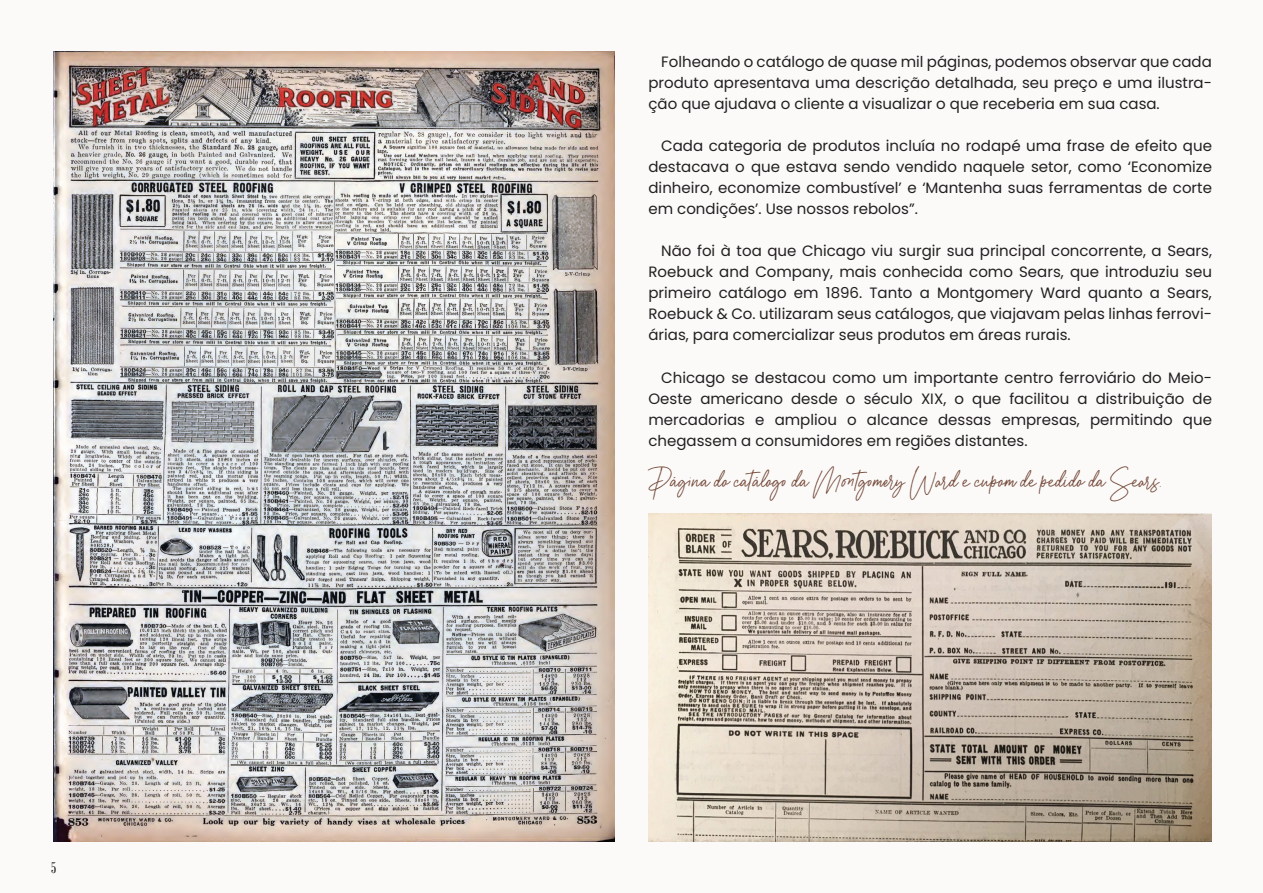
<style>
.page{position:relative;width:1263px;height:893px;background:#fbfaf9}
.page>*{position:absolute;margin:0;border:0;box-sizing:border-box;transform-origin:0 0}
.t1{font:45px "Aurelly Signature";color:#744838}
.t2{font:15px/21px "Poppins";color:#231f20;text-align:justify}
.t3{font:15px "Abraham Lincoln";color:#231f20}
</style>
<div class="page">
<img style="left:53px;top:51px;width:561px;height:791px">
<img style="left:648px;top:513px;width:564px;height:329px">
<p class="t3" style="left:51px;top:860px;width:6px">5</p>
<p class="t2" style="left:648px;top:51px;width:565px;text-indent:13px">Folheando o catálogo de quase mil páginas, podemos observar que cada produto apresentava uma descrição detalhada, seu preço e uma ilustra&shy;ção que ajudava o cliente a visualizar o que receberia em sua casa.</p>
<p class="t2" style="left:648px;top:135px;width:565px;text-indent:13px">Cada categoria de produtos incluía no rodapé uma frase de efeito que destacava o que estava sendo vendido naquele setor, como ‘Economize dinheiro, economize combustível’ e ‘Mantenha suas ferramentas de corte em condições’. Use nossos rebolos”.</p>
<p class="t2" style="left:648px;top:241px;width:565px;text-indent:13px">Não foi à toa que Chicago viu surgir sua principal concorrente, a Sears, Roebuck and Company, mais conhecida como Sears, que introduziu seu primeiro catálogo em 1896. Tanto a Montgomery Ward quanto a Sears, Roebuck &amp; Co. utilizaram seus catálogos, que viajavam pelas linhas ferrovi&shy;árias, para comercializar seus produtos em áreas rurais.</p>
<p class="t2" style="left:648px;top:367px;width:565px;text-indent:13px">Chicago se destacou como um importante centro ferroviário do Meio-Oeste americano desde o século XIX, o que facilitou a distribuição de mercadorias e ampliou o alcance dessas empresas, permitindo que chegassem a consumidores em regiões distantes.</p>
<h1 class="t1" style="left:648px;top:461px;width:515px">Página do catálogo da Montgomery Ward e cupom de pedido da Sears.</h1>
</div>
